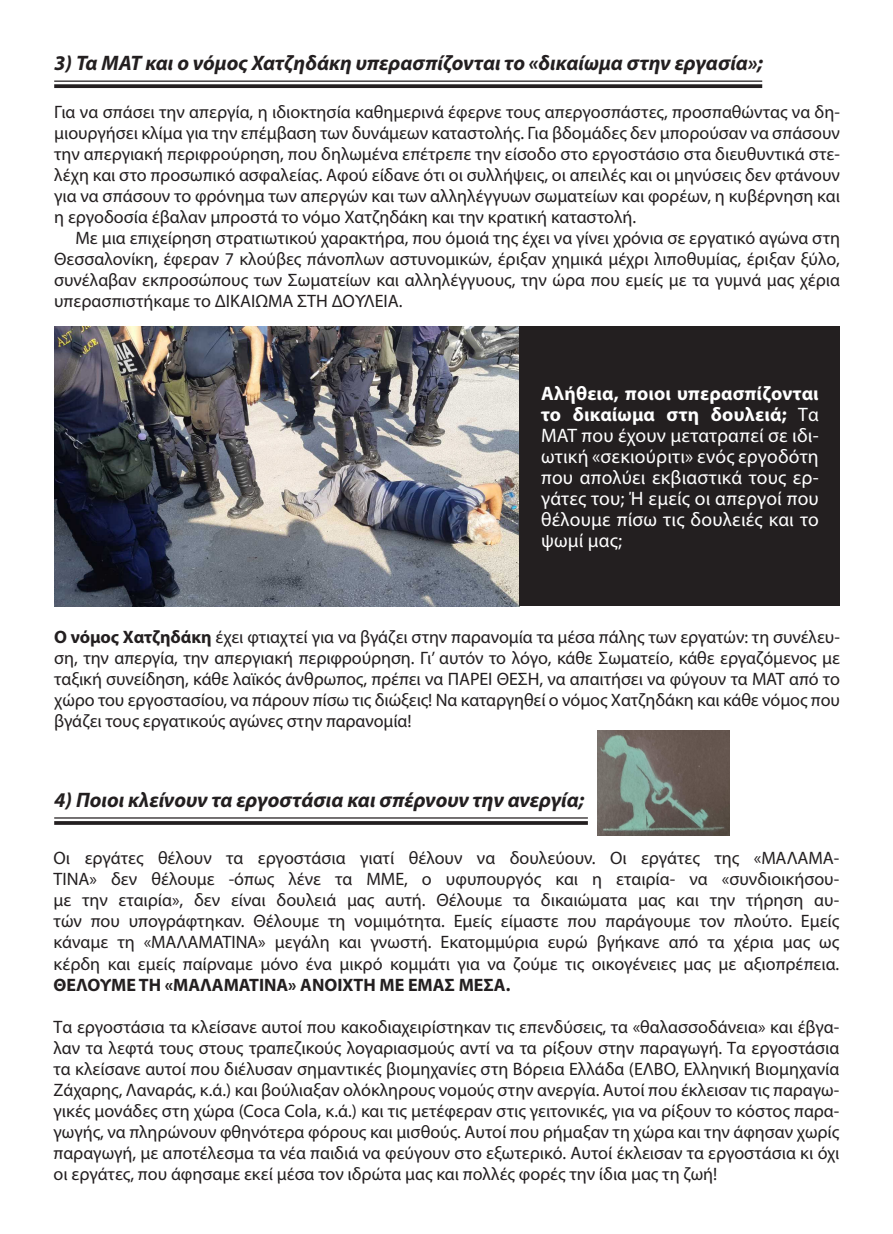
<style>
.page{position:relative;width:893px;height:1234px;background:#fff}
.page>*{position:absolute;margin:0;border:0;box-sizing:border-box;transform-origin:0 0}
.t1{font:italic 700 21px "Myriad Pro";color:#231f20}
.t2{font:19.5px/21px "Myriad Pro";letter-spacing:.01em;color:#fff;text-align:justify}
.t3{font:18px/21px "Myriad Pro";color:#231f20;text-align:justify}
.s1{font-weight:700}
</style>
<div class="page">
<hr style="left:54px;top:80px;width:708px;height:2px;background:#231f20">
<svg style="left:54px;top:84px;width:708px;height:4px;background:#322f30"></svg>
<hr style="left:54px;top:817px;width:534px;height:1px;background:#231f20">
<svg style="left:54px;top:821px;width:534px;height:3px;background:#2a2627"></svg>
<img style="left:54px;top:326px;width:466px;height:280px">
<div style="left:520px;top:326px;width:320px;height:280px;background:#231f20"></div>
<img style="left:597px;top:730px;width:132px;height:105px">
<p class="t1" style="left:54px;top:49px;width:710px">3) Τα ΜΑΤ και ο νόμος Χατζηδάκη υπερασπίζονται το «δικαίωμα στην εργασία»;</p>
<p class="t3" style="left:54px;top:101px;width:787px">Για να σπάσει την απεργία, η ιδιοκτησία καθημερινά έφερνε τους απεργοσπάστες, προσπαθώντας να δη&shy;μιουργήσει κλίμα για την επέμβαση των δυνάμεων καταστολής. Για βδομάδες δεν μπορούσαν να σπάσουν την απεργιακή περιφρούρηση, που δηλωμένα επέτρεπε την είσοδο στο εργοστάσιο στα διευθυντικά στε&shy;λέχη και στο προσωπικό ασφαλείας. Αφού είδανε ότι οι συλλήψεις, οι απειλές και οι μηνύσεις δεν φτάνουν για να σπάσουν το φρόνημα των απεργών και των αλληλέγγυων σωματείων και φορέων, η κυβέρνηση και η εργοδοσία έβαλαν μπροστά το νόμο Χατζηδάκη και την κρατική καταστολή.</p>
<p class="t3" style="left:54px;top:227px;width:787px;text-indent:21px">Με μια επιχείρηση στρατιωτικού χαρακτήρα, που όμοιά της έχει να γίνει χρόνια σε εργατικό αγώνα στη Θεσσαλονίκη, έφεραν 7 κλούβες πάνοπλων αστυνομικών, έριξαν χημικά μέχρι λιποθυμίας, έριξαν ξύλο, συνέλαβαν εκπροσώπους των Σωματείων και αλληλέγγυους, την ώρα που εμείς με τα γυμνά μας χέρια υπερασπιστήκαμε το ΔΙΚΑΙΩΜΑ ΣΤΗ ΔΟΥΛΕΙΑ.</p>
<p class="t2" style="left:541px;top:382px;width:279px"><span class="s1">Αλήθεια, ποιοι υπερασπίζονται το δικαίωμα στη δουλειά;</span> Τα ΜΑΤ που έχουν μετατραπεί σε ιδι&shy;ωτική «σεκιούριτι» ενός εργοδότη που απολύει εκβιαστικά τους ερ&shy;γάτες του; Ή εμείς οι απεργοί που θέλουμε πίσω τις δουλειές και το ψωμί μας;</p>
<p class="t3" style="left:54px;top:626px;width:787px"><span class="s1">Ο νόμος Χατζηδάκη</span> έχει φτιαχτεί για να βγάζει στην παρανομία τα μέσα πάλης των εργατών: τη συνέλευ&shy;ση, την απεργία, την απεργιακή περιφρούρηση. Γι’ αυτόν το λόγο, κάθε Σωματείο, κάθε εργαζόμενος με ταξική συνείδηση, κάθε λαϊκός άνθρωπος, πρέπει να ΠΑΡΕΙ ΘΕΣΗ, να απαιτήσει να φύγουν τα ΜΑΤ από το χώρο του εργοστασίου, να πάρουν πίσω τις διώξεις! Να καταργηθεί ο νόμος Χατζηδάκη και κάθε νόμος που βγάζει τους εργατικούς αγώνες στην παρανομία!</p>
<p class="t1" style="left:54px;top:785px;width:532px">4) Ποιοι κλείνουν τα εργοστάσια και σπέρνουν την ανεργία;</p>
<p class="t3" style="left:54px;top:847px;width:787px">Οι εργάτες θέλουν τα εργοστάσια γιατί θέλουν να δουλεύουν. Οι εργάτες της «ΜΑΛΑΜΑ-ΤΙΝΑ» δεν θέλουμε -όπως λένε τα ΜΜΕ, ο υφυπουργός και η εταιρία- να «συνδιοικήσου&shy;με την εταιρία», δεν είναι δουλειά μας αυτή. Θέλουμε τα δικαιώματα μας και την τήρηση αυ&shy;τών που υπογράφτηκαν. Θέλουμε τη νομιμότητα. Εμείς είμαστε που παράγουμε τον πλούτο. Εμείς κάναμε τη «ΜΑΛΑΜΑΤΙΝΑ» μεγάλη και γνωστή. Εκατομμύρια ευρώ βγήκανε από τα χέρια μας ως κέρδη και εμείς παίρναμε μόνο ένα μικρό κομμάτι για να ζούμε τις οικογένειες μας με αξιοπρέπεια.<br><span class="s1">ΘΕΛΟΥΜΕ ΤΗ «ΜΑΛΑΜΑΤΙΝΑ» ΑΝΟΙΧΤΗ ΜΕ ΕΜΑΣ ΜΕΣΑ.</span></p>
<p class="t3" style="left:54px;top:1015px;width:787px">Τα εργοστάσια τα κλείσανε αυτοί που κακοδιαχειρίστηκαν τις επενδύσεις, τα «θαλασσοδάνεια» και έβγα&shy;λαν τα λεφτά τους στους τραπεζικούς λογαριασμούς αντί να τα ρίξουν στην παραγωγή. Τα εργοστάσια τα κλείσανε αυτοί που διέλυσαν σημαντικές βιομηχανίες στη Βόρεια Ελλάδα (ΕΛΒΟ, Ελληνική Βιομηχανία Ζάχαρης, Λαναράς, κ.ά.) και βούλιαξαν ολόκληρους νομούς στην ανεργία. Αυτοί που έκλεισαν τις παραγω&shy;γικές μονάδες στη χώρα (Coca Cola, κ.ά.) και τις μετέφεραν στις γειτονικές, για να ρίξουν το κόστος παρα&shy;γωγής, να πληρώνουν φθηνότερα φόρους και μισθούς. Αυτοί που ρήμαξαν τη χώρα και την άφησαν χωρίς παραγωγή, με αποτέλεσμα τα νέα παιδιά να φεύγουν στο εξωτερικό. Αυτοί έκλεισαν τα εργοστάσια κι όχι οι εργάτες, που άφησαμε εκεί μέσα τον ιδρώτα μας και πολλές φορές την ίδια μας τη ζωή!</p>
</div>
